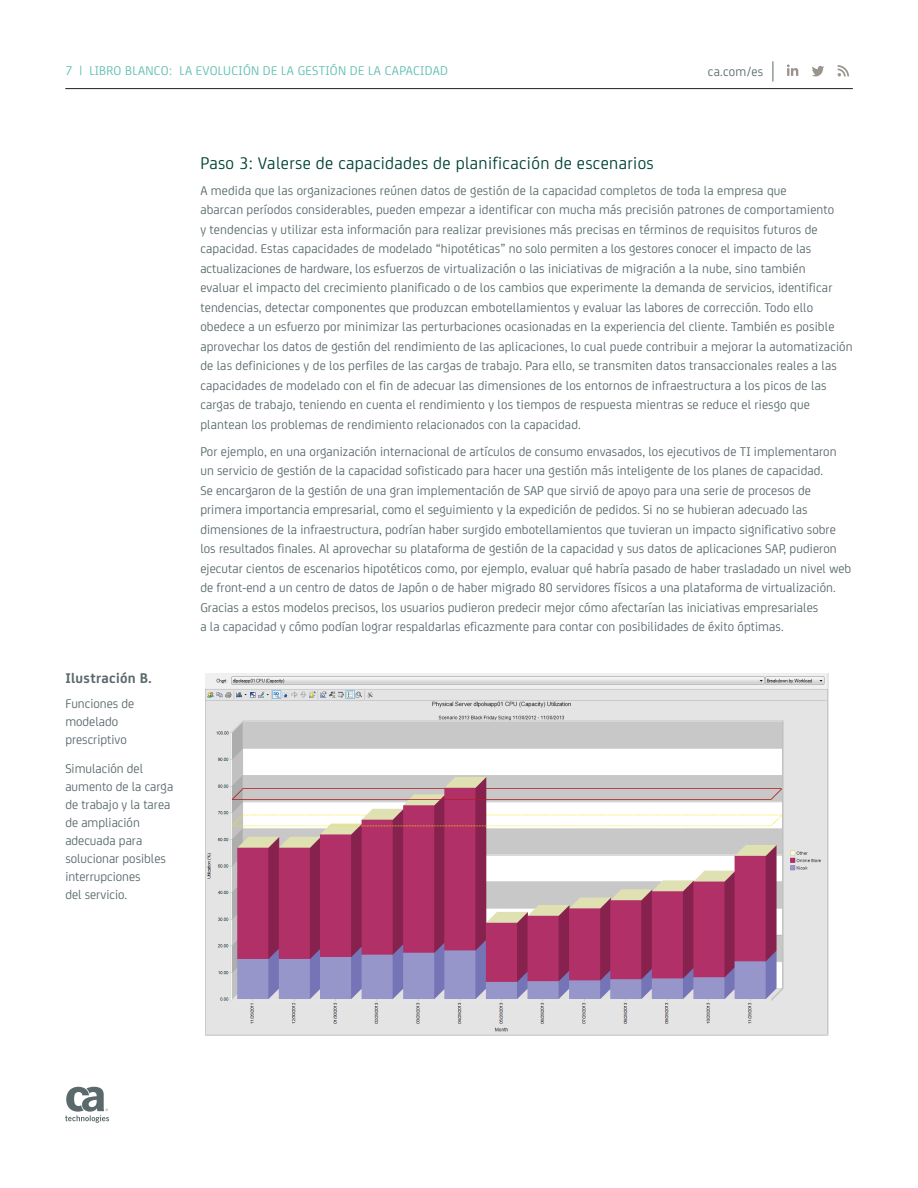
<style>
.page{position:relative;width:918px;height:1188px;background:#fff}
.page>*{position:absolute;margin:0;border:0;box-sizing:border-box;transform-origin:0 0}
.t1{font:18px "CA Sans";letter-spacing:.02em;color:#004333}
.t2{font:700 15px "CA Sans";letter-spacing:.02em;color:#59696c}
.t3{font:13.5px/19.5px "CA Sans";letter-spacing:.005em;color:#59696c}
.t4{font:13.5px "CA Sans";letter-spacing:.02em;color:#5ebfaf}
</style>
<div class="page">
<hr style="left:65px;top:88px;width:788px;height:1px;background:#23211c">
<svg style="left:773px;top:61px;width:1px;height:21px"></svg>
<svg style="left:787px;top:64px;width:11px;height:12px"></svg>
<svg style="left:838px;top:65px;width:11px;height:11px"></svg>
<svg style="left:812px;top:66px;width:12px;height:10px"></svg>
<svg style="left:65px;top:1087px;width:44px;height:36px"></svg>
<img style="left:206px;top:673px;width:622px;height:362px">
<p class="t4" style="left:65px;top:61px;width:349px">7 | Libro blanco: LA EVOLUCIÓN DE LA GESTIÓN DE LA CAPACIDAD</p>
<p class="t3" style="left:708px;top:61px;width:57px">ca.com/es</p>
<p class="t2" style="left:65px;top:667px;width:88px">Ilustración B.</p>
<p class="t3" style="left:65px;top:694px;width:70px;line-height:18px">Funciones de modelado prescriptivo</p>
<p class="t3" style="left:65px;top:758px;width:109px;line-height:18px">Simulación del aumento de la carga de trabajo y la tarea de ampliación adecuada para solucionar posibles interrupciones<br>del servicio.</p>
<h1 class="t1" style="left:200px;top:150px;width:455px">Paso 3: Valerse de capacidades de planificación de escenarios</h1>
<p class="t3" style="left:200px;top:180px;width:654px">A medida que las organizaciones reúnen datos de gestión de la capacidad completos de toda la empresa que<br>abarcan períodos considerables, pueden empezar a identificar con mucha más precisión patrones de comportamiento<br>y tendencias y utilizar esta información para realizar previsiones más precisas en términos de requisitos futuros de capacidad. Estas capacidades de modelado “hipotéticas” no solo permiten a los gestores conocer el impacto de las actualizaciones de hardware, los esfuerzos de virtualización o las iniciativas de migración a la nube, sino también<br>evaluar el impacto del crecimiento planificado o de los cambios que experimente la demanda de servicios, identificar tendencias, detectar componentes que produzcan embotellamientos y evaluar las labores de corrección. Todo ello obedece a un esfuerzo por minimizar las perturbaciones ocasionadas en la experiencia del cliente. También es posible aprovechar los datos de gestión del rendimiento de las aplicaciones, lo cual puede contribuir a mejorar la automatización de las definiciones y de los perfiles de las cargas de trabajo. Para ello, se transmiten datos transaccionales reales a las capacidades de modelado con el fin de adecuar las dimensiones de los entornos de infraestructura a los picos de las cargas de trabajo, teniendo en cuenta el rendimiento y los tiempos de respuesta mientras se reduce el riesgo que plantean los problemas de rendimiento relacionados con la capacidad.</p>
<p class="t3" style="left:200px;top:441px;width:652px">Por ejemplo, en una organización internacional de artículos de consumo envasados, los ejecutivos de TI implementaron un servicio de gestión de la capacidad sofisticado para hacer una gestión más inteligente de los planes de capacidad.<br>Se encargaron de la gestión de una gran implementación de SAP que sirvió de apoyo para una serie de procesos de primera importancia empresarial, como el seguimiento y la expedición de pedidos. Si no se hubieran adecuado las dimensiones de la infraestructura, podrían haber surgido embotellamientos que tuvieran un impacto significativo sobre los resultados finales. Al aprovechar su plataforma de gestión de la capacidad y sus datos de aplicaciones SAP, pudieron ejecutar cientos de escenarios hipotéticos como, por ejemplo, evaluar qué habría pasado de haber trasladado un nivel web de front-end a un centro de datos de Japón o de haber migrado 80 servidores físicos a una plataforma de virtualización.<br>Gracias a estos modelos precisos, los usuarios pudieron predecir mejor cómo afectarían las iniciativas empresariales<br>a la capacidad y cómo podían lograr respaldarlas eficazmente para contar con posibilidades de éxito óptimas.</p>
</div>
